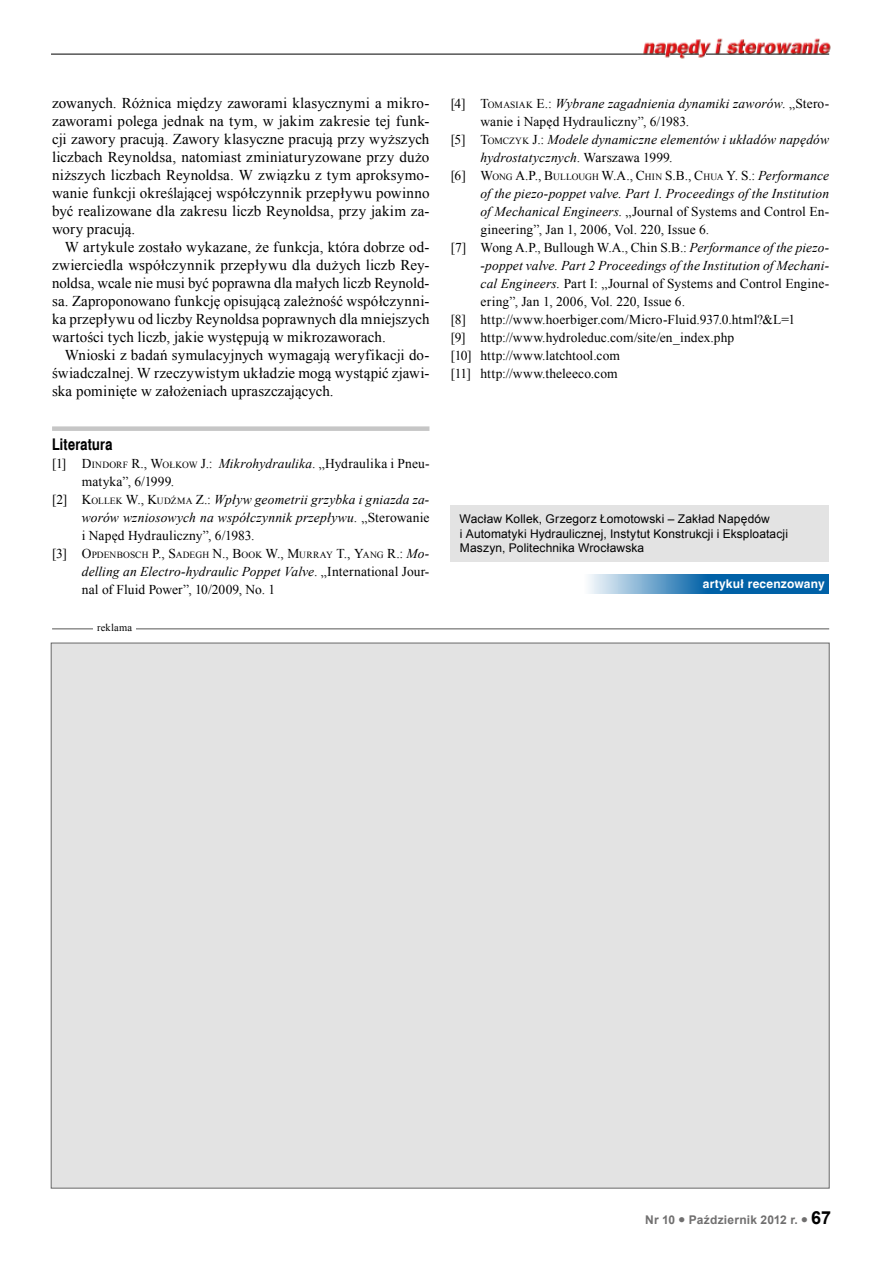
<style>
.page{position:relative;width:893px;height:1263px;background:#fff}
.page>*{position:absolute;margin:0;border:0;box-sizing:border-box;transform-origin:0 0}
.t1{font:700 15.75px "Switzerland Narrow";letter-spacing:.005em;color:#000}
.t2{font:15px/18px "Times New Roman";letter-spacing:.005em;color:#000;text-align:justify}
.t3{font:13.5px/18px "Times New Roman";letter-spacing:.01em;color:#000}
.t4{font:italic 13.5px "Times New Roman";letter-spacing:.01em;color:#000}
.t5{font:13.5px "Times New Roman";color:#000}
.t6{font:12px/14.4px "Arial";letter-spacing:.01em;color:#000}
.t7{font:700 12px "Arial";letter-spacing:.02em;color:#706f6f}
.t8{font:700 12px "Switzerland";letter-spacing:.015em;color:#fff}
.t9{font:10.5px "Times New Roman";letter-spacing:.02em;color:#000}
.t10{font:9.45px "Times New Roman";letter-spacing:.01em;color:#000}
.s1{font-style:inherit}
.s2{font-size:9.45px}
.s3{font-style:italic}
.s4{font-style:normal}
.s5{font-style:normal;font-size:9.45px}
.s6{font-size:13.5px}
.s7{font-style:italic;font-size:13.5px}
.s8{font-size:18px;color:#000}
</style>
<div class="page">
<img style="left:641px;top:38px;width:190px;height:21px">
<hr style="left:51px;top:54px;width:614px;height:1px;background:#000">
<svg style="left:670px;top:54px;width:29px;height:1px"></svg>
<hr style="left:706px;top:54px;width:123px;height:1px;background:#000">
<hr style="left:52px;top:629px;width:777px;height:1px;background:#575756">
<div style="left:93px;top:623px;width:43px;height:9px;background:#fff"></div>
<div style="left:52px;top:426px;width:377px;height:5px;background:#c6c6c6"></div>
<div style="left:451px;top:505px;width:378px;height:57px;background:#e3e3e3"></div>
<svg style="left:589px;top:575px;width:240px;height:19px;background:#3c86bb"></svg>
<div style="left:51px;top:643px;width:778px;height:545px;background:#e3e3e3;border:1px solid #686868"></div>
<p class="t2" style="left:52px;top:94px;width:379px">zowanych. Różnica między zaworami klasycznymi a mikro&shy;zaworami polega jednak na tym, w jakim zakresie tej funk&shy;cji zawory pracują. Zawory klasyczne pracują przy wyższych liczbach Reynoldsa, natomiast zminiaturyzowane przy dużo niższych liczbach Reynoldsa. W związku z tym aproksymo&shy;wanie funkcji określającej współczynnik przepływu powinno być realizowane dla zakresu liczb Reynoldsa, przy jakim za&shy;wory pracują.</p>
<p class="t2" style="left:52px;top:238px;width:379px;text-indent:13px">W artykule zostało wykazane, że funkcja, która dobrze od&shy;zwierciedla współczynnik przepływu dla dużych liczb Rey&shy;noldsa, wcale nie musi być poprawna dla małych liczb Reynold&shy;sa. Zaproponowano funkcję opisującą zależność współczynni&shy;ka przepływu od liczby Reynoldsa poprawnych dla mniejszych wartości tych liczb, jakie występują w mikrozaworach.</p>
<p class="t2" style="left:52px;top:346px;width:379px;text-indent:13px">Wnioski z badań symulacyjnych wymagają weryfikacji do&shy;świadczalnej. W rzeczywistym układzie mogą wystąpić zjawi&shy;ska pominięte w założeniach upraszczających.</p>
<p class="t1" style="left:52px;top:435px;width:62px">Literatura</p>
<p class="t3" style="left:52px;top:454px;width:379px"><span class="s1">[1] D</span><span class="s2">INDORF</span> <span class="s1">R., W</span><span class="s2">OŁKOW</span> <span class="s1">J.:</span> <span class="s3">Mikrohydraulika</span>. „Hydraulika i Pneu-</p>
<p class="t3" style="left:82px;top:472px;width:94px">matyka”, 6/1999.</p>
<p class="t4" style="left:52px;top:490px;width:379px"><span class="s4">[2] K</span><span class="s5">OLLEK</span> <span class="s4">W., K</span><span class="s5">UDŹMA</span> <span class="s4">Z.</span><span class="s4">:</span> Wpływ geometrii grzybka i gniazda za-</p>
<p class="t4" style="left:82px;top:508px;width:349px">worów wzniosowych na współczynnik przepływu<span class="s4">. „Sterowanie</span></p>
<p class="t3" style="left:82px;top:526px;width:174px">i Napęd Hydrauliczny”, 6/1983.</p>
<p class="t10" style="left:52px;top:548px;width:379px"><span class="s6">[3] O</span>PDENBOSCH <span class="s6">P., S</span>ADEGH <span class="s6">N., B</span>OOK <span class="s6">W., M</span>URRAY <span class="s6">T., Y</span>ANG <span class="s6">R</span><span class="s6">.:</span> <span class="s7">Mo-</span></p>
<p class="t3" style="left:82px;top:562px;width:349px"><span class="s3">delling an Electro-hydraulic Poppet Valve</span>. „International Jour&shy;nal of Fluid Power”, 10/2009, No. 1</p>
<p class="t9" style="left:97px;top:620px;width:37px">reklama</p>
<p class="t4" style="left:451px;top:94px;width:380px"><span class="s4">[4] T</span><span class="s5">OMASIAK</span> <span class="s4">E.:</span> Wybrane zagadnienia dynamiki zaworów<span class="s4">. „Stero-</span></p>
<p class="t3" style="left:480px;top:112px;width:210px">wanie i Napęd Hydrauliczny”, 6/1983.</p>
<p class="t4" style="left:451px;top:130px;width:380px"><span class="s4">[5] T</span><span class="s5">OMCZYK</span> <span class="s4">J</span><span class="s4">.:</span> Modele dynamiczne elementów i układów napędów</p>
<p class="t4" style="left:480px;top:148px;width:194px">hydrostatycznych<span class="s4">. Warszawa 1999.</span></p>
<p class="t5" style="left:451px;top:166px;width:380px">[6] W<span class="s2">ONG</span> A.P., B<span class="s2">ULLOUGH</span> W.A., C<span class="s2">HIN</span> S.B., C<span class="s2">HUA</span> Y. S.: <span class="s3">Performance</span></p>
<p class="t4" style="left:480px;top:184px;width:350px">of the piezo-poppet valve. Part 1. Proceedings of the Institution</p>
<p class="t3" style="left:480px;top:202px;width:350px"><span class="s3">of Mechanical Engineers</span>. „Journal of Systems and Control En-</p>
<p class="t3" style="left:480px;top:220px;width:230px">gineering”, Jan 1, 2006, Vol. 220, Issue 6.</p>
<p class="t3" style="left:451px;top:238px;width:380px">[7] Wong A.P., Bullough W.A., Chin S.B.: <span class="s3">Performance of the piezo-</span></p>
<p class="t4" style="left:480px;top:256px;width:350px">-poppet valve. Part 2 Proceedings of the Institution of Mechani-</p>
<p class="t3" style="left:480px;top:274px;width:350px"><span class="s3">cal Engineers.</span> Part I: „Journal of Systems and Control Engine-</p>
<p class="t3" style="left:480px;top:292px;width:206px">ering”, Jan 1, 2006, Vol. 220, Issue 6.</p>
<p class="t3" style="left:451px;top:310px;width:346px">[8] http://www.hoerbiger.com/Micro-Fluid.937.0.html?&amp;L=1</p>
<p class="t3" style="left:451px;top:328px;width:285px">[9] http://www.hydroleduc.com/site/en_index.php</p>
<p class="t3" style="left:451px;top:346px;width:171px">[10] http://www.latchtool.com</p>
<p class="t3" style="left:451px;top:364px;width:168px">[11] http://www.theleeco.com</p>
<p class="t6" style="left:460px;top:512px;width:330px">Wacław Kollek, Grzegorz Łomotowski – Zakład Napędów<br>i Automatyki Hydraulicznej, Instytut Konstrukcji i Eksploatacji<br>Maszyn, Politechnika Wrocławska</p>
<p class="t8" style="left:703px;top:576px;width:123px">artykuł recenzowany</p>
<p class="t7" style="left:645px;top:1212px;width:187px">Nr 10 ● Październik 2012 r. ● <span class="s8">67</span></p>
</div>
